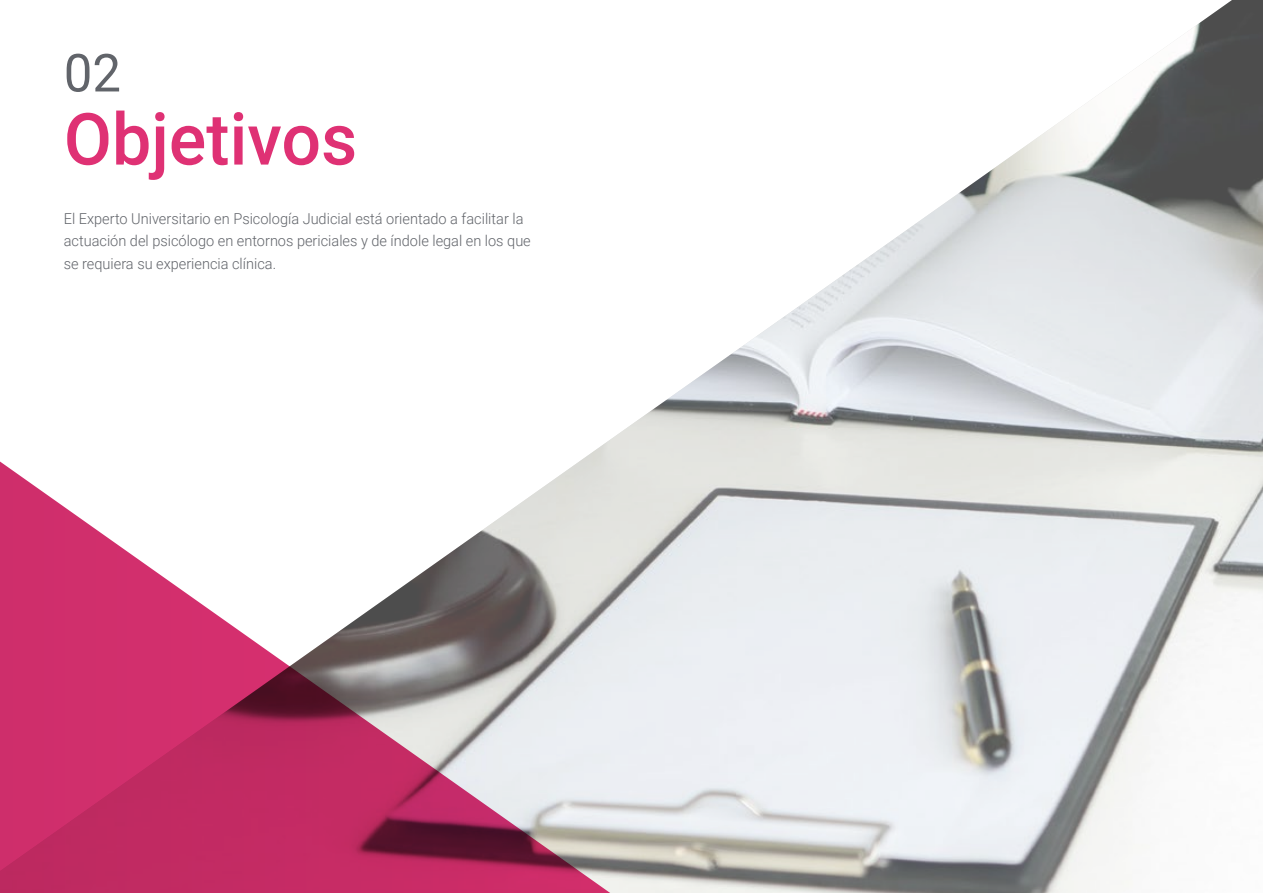
<style>
.page{position:relative;width:1263px;height:893px;background:#fff}
.page>*{position:absolute;margin:0;border:0;box-sizing:border-box;transform-origin:0 0}
.t1{font:500 72px "Roboto";color:#df3174}
.t2{font:52.5px "Roboto";color:#61646a}
.t3{font:300 15px/22.5px "Roboto";color:#61646a}
</style>
<div class="page">
<img style="left:601px;top:0;width:662px;height:893px">
<svg style="left:0;top:446px;width:640px;height:447px"></svg>
<h2 class="t2" style="left:64px;top:36px;width:59px">02</h2>
<h1 class="t1" style="left:64px;top:89px;width:295px">Objetivos</h1>
<p class="t3" style="left:64px;top:207px;width:469px">El Experto Universitario en Psicología Judicial está orientado a facilitar la actuación del psicólogo en entornos periciales y de índole legal en los que se requiera su experiencia clínica.</p>
</div>
